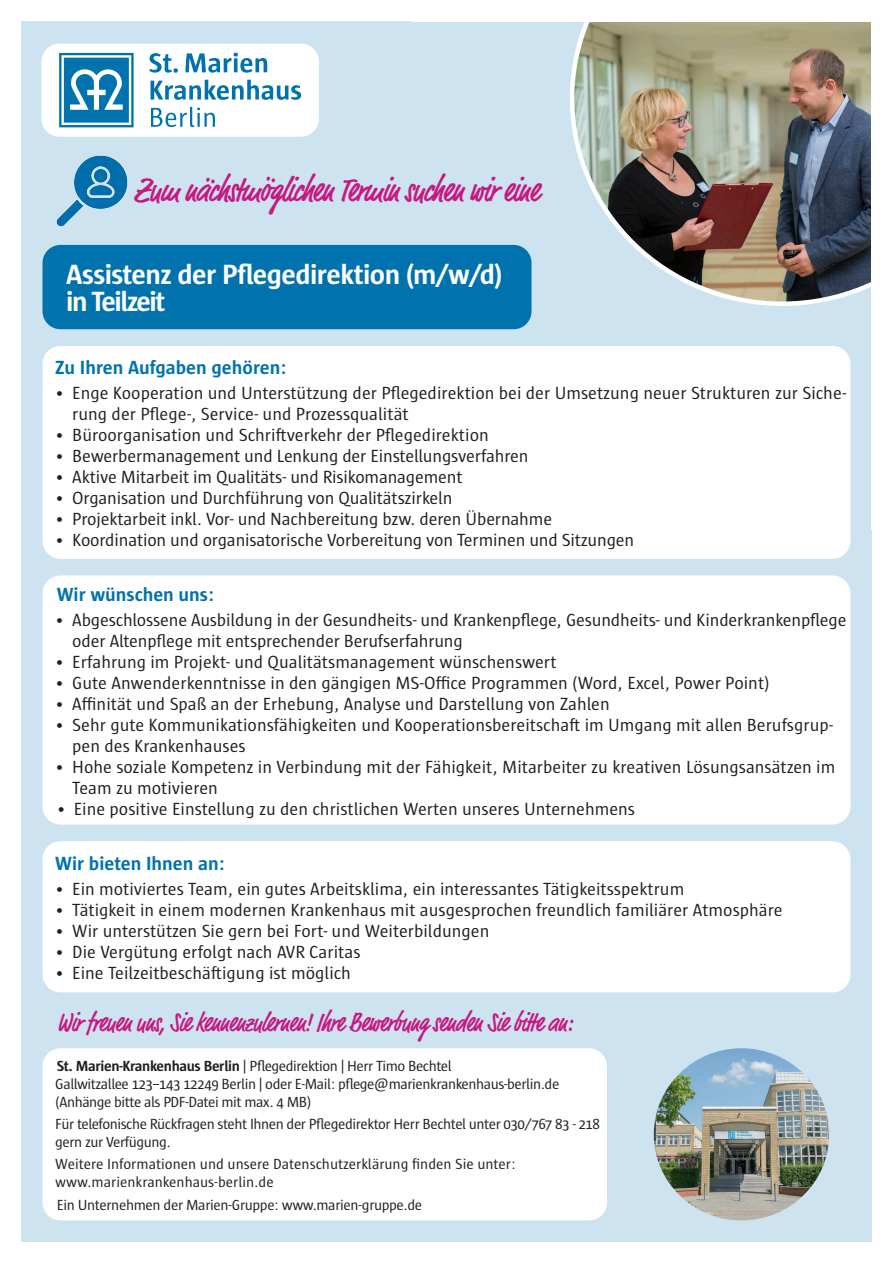
<style>
.page{position:relative;width:893px;height:1263px;background:#fff}
.page>*{position:absolute;margin:0;border:0;box-sizing:border-box;transform-origin:0 0}
.Fliess{font:500 condensed 34.5px "Market Pro";letter-spacing:-.025em;color:#c61881}
.Fliess-2{font:700 28.5px/27px "Sun";letter-spacing:-.02em;color:#fff}
.Fliess-3{font:500 condensed 27px "Market Pro";letter-spacing:-.02em;color:#c61881}
.Fliess-4{font:700 19.5px "Sun";color:#0073ae}
.t1{font:18px/21px "Sun";color:#231f20}
.Fliess-5{font:15px/18px "Sun";letter-spacing:-.03em;color:#231f20}
.Fliess-6{font:15px/18px "Sun";color:#231f20}
.s1{font-weight:700}
</style>
<div class="page">
<div style="left:21px;top:21px;width:851px;height:1221px;background:#cde3ef"></div>
<div style="left:41px;top:44px;width:278px;height:93px;background:#fff;border-radius:18px"></div>
<svg style="left:149px;top:53px;width:29px;height:20px"></svg>
<svg style="left:185px;top:53px;width:82px;height:20px"></svg>
<svg style="left:150px;top:80px;width:151px;height:20px"></svg>
<svg style="left:151px;top:107px;width:64px;height:20px"></svg>
<svg style="left:59px;top:53px;width:75px;height:74px"></svg>
<div style="left:43px;top:245px;width:488px;height:84px;background:#0073ae;border-radius:18px"></div>
<div style="left:43px;top:575px;width:807px;height:249px;background:#fff;border-radius:18px"></div>
<div style="left:43px;top:841px;width:807px;height:151px;background:#fff;border-radius:18px"></div>
<div style="left:43px;top:346px;width:807px;height:213px;background:#fff;border-radius:18px"></div>
<img style="left:654px;top:1048px;width:175px;height:172px">
<div style="left:43px;top:1048px;width:564px;height:172px;background:#fff;border-radius:18px"></div>
<img style="left:570px;top:21px;width:302px;height:285px">
<img style="left:56px;top:155px;width:71px;height:71px">
<p class="Fliess" style="left:134px;top:166px;width:407px">Zum nächstmöglichen Termin suchen wir eine</p>
<p class="Fliess-2" style="left:66px;top:261px;width:438px">Assistenz der Pflegedirektion (m/w/d) in Teilzeit</p>
<p class="Fliess-4" style="left:55px;top:357px;width:233px">Zu Ihren Aufgaben gehören:</p>
<p class="t1" style="left:72px;top:383px;width:775px;text-indent:-17px">• Enge Kooperation und Unterstützung der Pflegedirektion bei der Umsetzung neuer Strukturen zur Siche&shy;rung der Pflege-, Service- und Prozessqualität</p>
<p class="t1" style="left:55px;top:425px;width:435px">• Büroorganisation und Schriftverkehr der Pflegedirektion</p>
<p class="t1" style="left:55px;top:446px;width:475px">• Bewerbermanagement und Lenkung der Einstellungsverfahren</p>
<p class="t1" style="left:55px;top:467px;width:409px">• Aktive Mitarbeit im Qualitäts- und Risikomanagement</p>
<p class="t1" style="left:55px;top:488px;width:399px">• Organisation und Durchführung von Qualitätszirkeln</p>
<p class="t1" style="left:55px;top:509px;width:498px">• Projektarbeit inkl. Vor- und Nachbereitung bzw. deren Übernahme</p>
<p class="t1" style="left:55px;top:530px;width:580px">• Koordination und organisatorische Vorbereitung von Terminen und Sitzungen</p>
<p class="Fliess-4" style="left:57px;top:583px;width:159px">Wir wünschen uns:</p>
<p class="t1" style="left:72px;top:609px;width:776px;text-indent:-17px">• Abgeschlossene Ausbildung in der Gesundheits- und Krankenpflege, Gesundheits- und Kinderkrankenpflege oder Altenpflege mit entsprechender Berufserfahrung</p>
<p class="t1" style="left:55px;top:651px;width:503px">• Erfahrung im Projekt- und Qualitätsmanagement wünschenswert</p>
<p class="t1" style="left:55px;top:672px;width:716px">• Gute Anwenderkenntnisse in den gängigen MS-Office Programmen (Word, Excel, Power Point)</p>
<p class="t1" style="left:55px;top:693px;width:556px">• Affinität und Spaß an der Erhebung, Analyse und Darstellung von Zahlen</p>
<p class="t1" style="left:72px;top:714px;width:762px;text-indent:-17px">• Sehr gute Kommunikationsfähigkeiten und Kooperationsbereitschaft im Umgang mit allen Berufsgrup&shy;pen des Krankenhauses</p>
<p class="t1" style="left:72px;top:756px;width:765px;text-indent:-17px">• Hohe soziale Kompetenz in Verbindung mit der Fähigkeit, Mitarbeiter zu kreativen Lösungsansätzen im<br>Team zu motivieren</p>
<p class="t1" style="left:57px;top:798px;width:580px">• Eine positive Einstellung zu den christlichen Werten unseres Unternehmens</p>
<p class="Fliess-4" style="left:55px;top:853px;width:171px">Wir bieten Ihnen an:</p>
<p class="t1" style="left:55px;top:878px;width:631px">• Ein motiviertes Team, ein gutes Arbeitsklima, ein interessantes Tätigkeitsspektrum</p>
<p class="t1" style="left:55px;top:899px;width:729px">• Tätigkeit in einem modernen Krankenhaus mit ausgesprochen freundlich familiärer Atmosphäre</p>
<p class="t1" style="left:55px;top:920px;width:436px">• Wir unterstützen Sie gern bei Fort- und Weiterbildungen</p>
<p class="t1" style="left:55px;top:941px;width:307px">• Die Vergütung erfolgt nach AVR Caritas</p>
<p class="t1" style="left:55px;top:962px;width:297px">• Eine Teilzeitbeschäftigung ist möglich</p>
<p class="Fliess-3" style="left:57px;top:1004px;width:517px">Wir freuen uns, Sie kennenzulernen! Ihre Bewerbung senden Sie bitte an:</p>
<p class="Fliess-5" style="left:55px;top:1057px;width:506px"><span class="s1">St. Marien-Krankenhaus Berlin</span> | Pflegedirektion | Herr Timo Bechtel<br>Gallwitzallee 123–143 12249 Berlin | oder E-Mail: pflege@marienkrankenhaus-berlin.de (Anhänge bitte als PDF-Datei mit max. 4 MB)</p>
<p class="Fliess-5" style="left:55px;top:1115px;width:546px">Für telefonische Rückfragen steht Ihnen der Pflegedirektor Herr Bechtel unter 030/767 83 - 218 gern zur Verfügung.</p>
<p class="Fliess-6" style="left:55px;top:1155px;width:462px">Weitere Informationen und unsere Datenschutzerklärung finden Sie unter: www.marienkrankenhaus-berlin.de</p>
<p class="Fliess-5" style="left:57px;top:1195px;width:367px">Ein Unternehmen der Marien-Gruppe: www.marien-gruppe.de</p>
</div>
